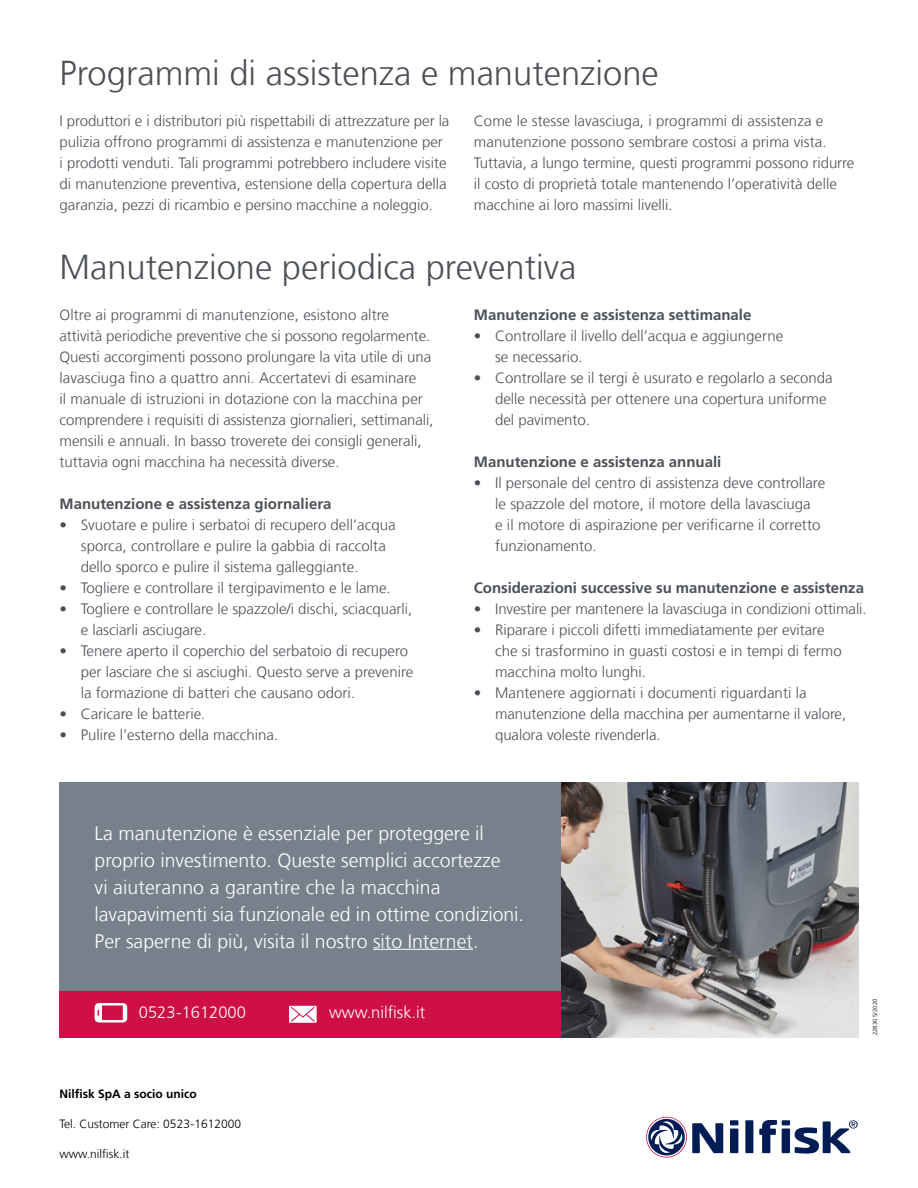
<style>
.page{position:relative;width:918px;height:1188px;background:#fff}
.page>*{position:absolute;margin:0;border:0;box-sizing:border-box;transform-origin:0 0}
.t1{font:300 34.5px "Frutiger LT Com";color:#4b5056}
.t2{font:300 19.5px/27px "Frutiger LT Com";color:#fff}
.t3{font:300 16.5px "Frutiger LT Com";color:#fff}
.t4{font:300 15px/21px "Frutiger LT Com";color:#4b5056}
.t5{font:700 15px "Frutiger LT Com";color:#4b5056}
.t6{font:300 12px "Frutiger LT Com";color:#000}
.t7{font:700 12px "Frutiger LT Com";color:#000}
.t8{font:300 6px "Frutiger LT Com";color:#000}
</style>
<div class="page">
<div style="left:60px;top:782px;width:507px;height:255px;background:#77818b"></div>
<div style="left:60px;top:991px;width:501px;height:46px;background:#ce0f46"></div>
<img style="left:561px;top:782px;width:297px;height:255px">
<hr style="left:373px;top:949px;width:100px;height:1px;background:#fff">
<svg style="left:95px;top:1003px;width:32px;height:20px"></svg>
<svg style="left:289px;top:1006px;width:28px;height:17px"></svg>
<div style="left:745px;top:1120px;width:8px;height:33px;background:#001c54"></div>
<div style="left:730px;top:1129px;width:8px;height:24px;background:#001c54"></div>
<div style="left:782px;top:1129px;width:8px;height:24px;background:#001c54"></div>
<div style="left:730px;top:1120px;width:8px;height:5px;background:#001c54"></div>
<div style="left:782px;top:1120px;width:8px;height:5px;background:#001c54"></div>
<svg style="left:759px;top:1120px;width:18px;height:33px"></svg>
<svg style="left:646px;top:1117px;width:77px;height:41px"></svg>
<svg style="left:795px;top:1120px;width:63px;height:34px"></svg>
<h1 class="t1" style="left:60px;top:53px;width:601px">Programmi di assistenza e manutenzione</h1>
<p class="t4" style="left:60px;top:111px;width:391px">I produttori e i distributori più rispettabili di attrezzature per la pulizia offrono programmi di assistenza e manutenzione per i prodotti venduti. Tali programmi potrebbero includere visite di manutenzione preventiva, estensione della copertura della garanzia, pezzi di ricambio e persino macchine a noleggio.</p>
<p class="t4" style="left:474px;top:111px;width:382px">Come le stesse lavasciuga, i programmi di assistenza e manutenzione possono sembrare costosi a prima vista.<br>Tuttavia, a lungo termine, questi programmi possono ridurre il costo di proprietà totale mantenendo l’operatività delle macchine ai loro massimi livelli.</p>
<h1 class="t1" style="left:60px;top:247px;width:518px">Manutenzione periodica preventiva</h1>
<p class="t4" style="left:60px;top:304px;width:375px">Oltre ai programmi di manutenzione, esistono altre attività periodiche preventive che si possono regolarmente.<br>Questi accorgimenti possono prolungare la vita utile di una lavasciuga fino a quattro anni. Accertatevi di esaminare<br>il manuale di istruzioni in dotazione con la macchina per comprendere i requisiti di assistenza giornalieri, settimanali, mensili e annuali. In basso troverete dei consigli generali, tuttavia ogni macchina ha necessità diverse.</p>
<p class="t5" style="left:60px;top:495px;width:273px">Manutenzione e assistenza giornaliera</p>
<p class="t4" style="left:81px;top:514px;width:316px;text-indent:-21px">• Svuotare e pulire i serbatoi di recupero dell’acqua sporca, controllare e pulire la gabbia di raccolta dello sporco e pulire il sistema galleggiante.</p>
<p class="t4" style="left:60px;top:577px;width:333px">• Togliere e controllare il tergipavimento e le lame.</p>
<p class="t4" style="left:81px;top:598px;width:333px;text-indent:-21px">• Togliere e controllare le spazzole/i dischi, sciacquarli, e lasciarli asciugare.</p>
<p class="t4" style="left:81px;top:640px;width:334px;text-indent:-21px">• Tenere aperto il coperchio del serbatoio di recupero per lasciare che si asciughi. Questo serve a prevenire la formazione di batteri che causano odori.</p>
<p class="t4" style="left:60px;top:703px;width:147px">• Caricare le batterie.</p>
<p class="t4" style="left:60px;top:724px;width:220px">• Pulire l’esterno della macchina.</p>
<p class="t5" style="left:474px;top:306px;width:279px">Manutenzione e assistenza settimanale</p>
<p class="t4" style="left:495px;top:325px;width:290px;text-indent:-21px">• Controllare il livello dell’acqua e aggiungerne se necessario.</p>
<p class="t4" style="left:495px;top:367px;width:339px;text-indent:-21px">• Controllare se il tergi è usurato e regolarlo a seconda delle necessità per ottenere una copertura uniforme del pavimento.</p>
<p class="t5" style="left:474px;top:453px;width:249px">Manutenzione e assistenza annuali</p>
<p class="t4" style="left:495px;top:472px;width:332px;text-indent:-21px">• Il personale del centro di assistenza deve controllare le spazzole del motore, il motore della lavasciuga<br>e il motore di aspirazione per verificarne il corretto funzionamento.</p>
<p class="t5" style="left:474px;top:579px;width:392px">Considerazioni successive su manutenzione e assistenza</p>
<p class="t4" style="left:474px;top:598px;width:394px">• Investire per mantenere la lavasciuga in condizioni ottimali.</p>
<p class="t4" style="left:495px;top:619px;width:348px;text-indent:-21px">• Riparare i piccoli difetti immediatamente per evitare che si trasformino in guasti costosi e in tempi di fermo macchina molto lunghi.</p>
<p class="t4" style="left:495px;top:682px;width:353px;text-indent:-21px">• Mantenere aggiornati i documenti riguardanti la manutenzione della macchina per aumentarne il valore, qualora voleste rivenderla.</p>
<p class="t2" style="left:95px;top:820px;width:431px">La manutenzione è essenziale per proteggere il proprio investimento. Queste semplici accortezze<br>vi aiuteranno a garantire che la macchina lavapavimenti sia funzionale ed in ottime condizioni.<br>Per saperne di più, visita il nostro sito Internet.</p>
<p class="t3" style="left:139px;top:1003px;width:108px">0523-1612000</p>
<p class="t3" style="left:329px;top:1003px;width:98px">www.nilfisk.it</p>
<p class="t8" style="left:872px;top:1035px;width:38px;rotate:-90deg">22830 5/2020</p>
<p class="t7" style="left:60px;top:1087px;width:139px">Nilfisk SpA a socio unico</p>
<p class="t6" style="left:60px;top:1117px;width:183px">Tel. Customer Care: 0523-1612000</p>
<p class="t6" style="left:60px;top:1147px;width:72px">www.nilfisk.it</p>
</div>
